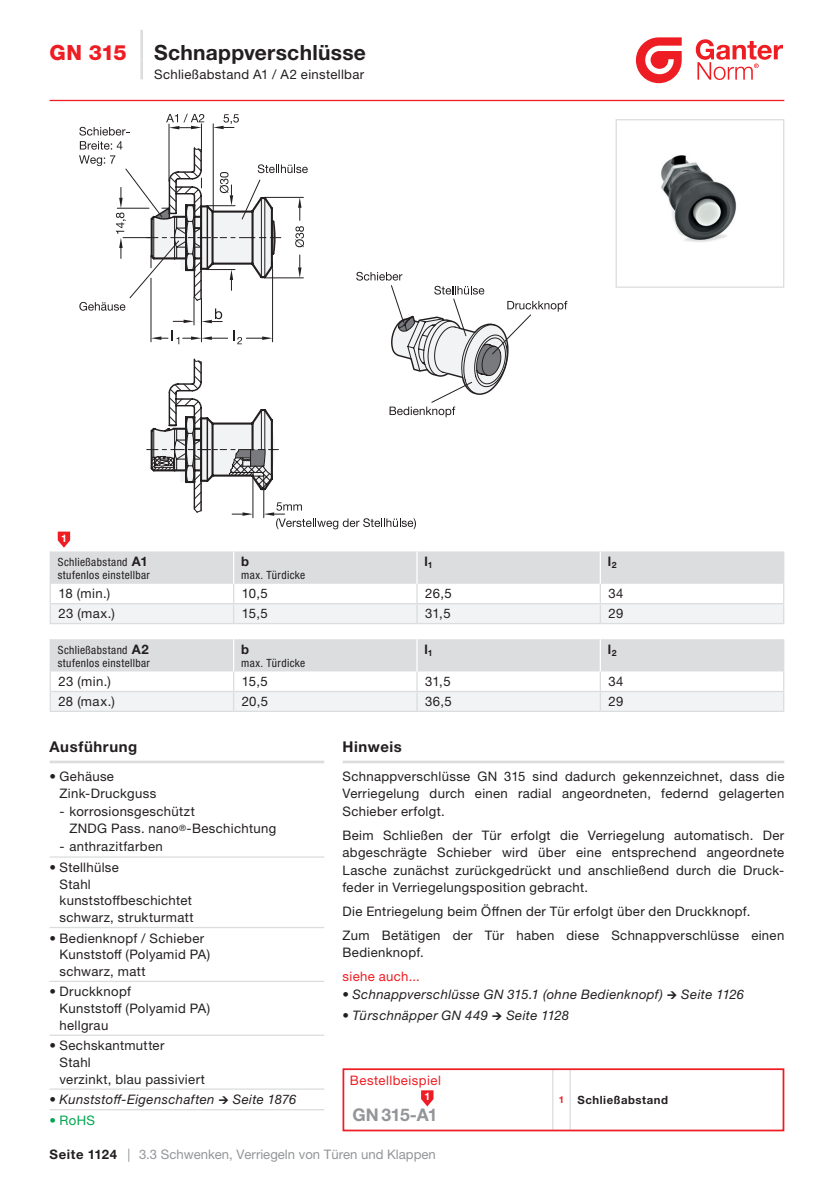
<style>
.page{position:relative;width:834px;height:1181px;background:#fff}
.page>*{position:absolute;margin:0;border:0;box-sizing:border-box;transform-origin:0 0}
.t1{font:700 21px "Helvetica Neue LTW1 G";letter-spacing:.015em;color:#231f20}
.t2{font:800 21px "Helvetica Neue LT Pro";color:#ee1d23}
.t3{font:700 17.5px "Helvetica Neue LTW1 G";letter-spacing:-.02em;color:#939598}
.t4{font:700 14.88px "Helvetica Neue LTW1 G";letter-spacing:.04em;color:#231f20}
.t5{font:13.12px/16.6px "Helvetica Neue LTW1 G";letter-spacing:.025em;color:#231f20}
.t6{font:italic 13.12px "Helvetica Neue LTW1 G";letter-spacing:.03em;color:#231f20}
.t7{font:13.12px "Helvetica Neue LT Pro";color:#939598}
.t8{font:13.12px "Helvetica Neue LTW1 G";letter-spacing:.035em;color:#ee1d23}
.t9{font:700 13.12px "Helvetica Neue LTW1 G";color:#231f20}
.t10{font:13.12px "Helvetica Neue LTW1 G";color:#00a54f}
.t11{font:condensed 11.38px/13.1px "Helvetica Neue LT Pro";letter-spacing:.035em;color:#231f20}
.t12{font:700 11.38px "Helvetica Neue LTW1 G";letter-spacing:.045em;color:#231f20}
.t13{font:700 10.5px "Helvetica Neue LTW1 G";color:#fff}
.s1{font-family:"Helvetica Neue LTW1 G";font-weight:700;font-stretch:normal;font-size:13.12px}
.s2{font-family:"Helvetica Neue LT Pro"}
.s3{font-size:9.62px;color:#ee1d23}
.s4{font-family:"Helvetica Neue LTW1 G";font-weight:700;color:#231f20}
.s5{font-family:"Helvetica Neue LTW1 G"}
</style>
<div class="page">
<hr style="left:50px;top:100px;width:734px;height:1px;background:#ee1d23">
<svg style="left:635px;top:37px;width:46px;height:46px"></svg>
<svg style="left:695px;top:39px;width:87px;height:41px"></svg>
<hr style="left:140px;top:30px;width:3px;height:30px;background:#dcdddf">
<hr style="left:140px;top:60px;width:3px;height:19px;background:#dcdddf">
<hr style="left:552px;top:1070px;width:1px;height:59px;background:#dcdddf">
<hr style="left:569px;top:1070px;width:1px;height:59px;background:#dcdddf">
<div style="left:342px;top:1068px;width:442px;height:63px;border:2px solid #ee1d23"></div>
<svg style="left:421px;top:1090px;width:12px;height:16px"></svg>
<svg style="left:50px;top:639px;width:734px;height:71px"></svg>
<hr style="left:50px;top:710px;width:183px;height:2px;background:#dcdddf">
<hr style="left:233px;top:710px;width:184px;height:2px;background:#dcdddf">
<hr style="left:417px;top:710px;width:183px;height:2px;background:#dcdddf">
<hr style="left:600px;top:710px;width:184px;height:2px;background:#dcdddf">
<hr style="left:50px;top:623px;width:183px;height:1px;background:#dcdddf">
<hr style="left:233px;top:623px;width:184px;height:1px;background:#dcdddf">
<hr style="left:417px;top:623px;width:183px;height:1px;background:#dcdddf">
<hr style="left:600px;top:623px;width:184px;height:1px;background:#dcdddf">
<svg style="left:50px;top:114px;width:734px;height:509px"></svg>
<hr style="left:342px;top:760px;width:442px;height:3px;background:#dcdddf">
<hr style="left:50px;top:856px;width:274px;height:1px;background:#dcdddf">
<hr style="left:50px;top:927px;width:274px;height:1px;background:#dcdddf">
<hr style="left:50px;top:980px;width:274px;height:2px;background:#dcdddf">
<hr style="left:50px;top:1034px;width:274px;height:2px;background:#dcdddf">
<hr style="left:50px;top:1088px;width:274px;height:1px;background:#dcdddf">
<hr style="left:50px;top:1109px;width:274px;height:1px;background:#dcdddf">
<hr style="left:50px;top:760px;width:274px;height:3px;background:#dcdddf">
<img style="left:617px;top:121px;width:165px;height:165px">
<div style="left:615px;top:119px;width:169px;height:169px;border:1px solid #dcdddf"></div>
<h1 class="t2" style="left:50px;top:40px;width:79px">GN 315</h1>
<h1 class="t1" style="left:154px;top:39px;width:213px">Schnappverschlüsse</h1>
<p class="t5" style="left:154px;top:66px;width:211px">Schließabstand A1 / A2 einstellbar</p>
<p class="t13" style="left:61px;top:531px;width:7px">1</p>
<p class="t11" style="left:58px;top:555px;width:94px">Schließabstand <span class="s1">A1 </span>stufenlos einstellbar</p>
<p class="t9" style="left:241px;top:553px;width:10px">b</p>
<p class="t11" style="left:241px;top:568px;width:66px">max. Türdicke</p>
<p class="t9" style="left:424px;top:553px;width:10px">l<sub>1</sub></p>
<p class="t9" style="left:607px;top:553px;width:10px">l<sub>2</sub></p>
<p class="t5" style="left:58px;top:585px;width:53px">18 (min.)</p>
<p class="t5" style="left:242px;top:585px;width:28px">10,5</p>
<p class="t5" style="left:425px;top:585px;width:28px">26,5</p>
<p class="t5" style="left:608px;top:585px;width:17px">34</p>
<p class="t5" style="left:58px;top:605px;width:58px">23 (max.)</p>
<p class="t5" style="left:242px;top:605px;width:27px">15,5</p>
<p class="t5" style="left:425px;top:605px;width:27px">31,5</p>
<p class="t5" style="left:608px;top:605px;width:16px">29</p>
<p class="t11" style="left:58px;top:643px;width:94px">Schließabstand <span class="s1">A2 </span>stufenlos einstellbar</p>
<p class="t9" style="left:241px;top:641px;width:10px">b</p>
<p class="t11" style="left:241px;top:656px;width:66px">max. Türdicke</p>
<p class="t9" style="left:424px;top:641px;width:10px">l<sub>1</sub></p>
<p class="t9" style="left:607px;top:641px;width:10px">l<sub>2</sub></p>
<p class="t5" style="left:58px;top:673px;width:54px">23 (min.)</p>
<p class="t5" style="left:242px;top:673px;width:27px">15,5</p>
<p class="t5" style="left:425px;top:673px;width:27px">31,5</p>
<p class="t5" style="left:608px;top:673px;width:17px">34</p>
<p class="t5" style="left:58px;top:693px;width:58px">28 (max.)</p>
<p class="t5" style="left:242px;top:693px;width:28px">20,5</p>
<p class="t5" style="left:425px;top:693px;width:28px">36,5</p>
<p class="t5" style="left:608px;top:693px;width:16px">29</p>
<p class="t4" style="left:50px;top:737px;width:89px">Ausführung</p>
<p class="t5" style="left:60px;top:768px;width:98px;text-indent:-10px">• Gehäuse<br>Zink-Druckguss</p>
<p class="t5" style="left:69px;top:803px;width:208px;text-indent:-10px"><span class="s2">-</span> korrosionsgeschützt<br>ZNDG Pass. nano<sup>®</sup>-Beschichtung</p>
<p class="t5" style="left:60px;top:838px;width:105px"><span class="s2">-</span> anthrazitfarben</p>
<p class="t5" style="left:60px;top:859px;width:136px;text-indent:-10px">• Stellhülse<br>Stahl kunststoffbeschichtet schwarz, strukturmatt</p>
<p class="t5" style="left:60px;top:929px;width:152px;text-indent:-10px">• Bedienknopf / Schieber<br>Kunststoff (Polyamid PA) schwarz, matt</p>
<p class="t5" style="left:60px;top:983px;width:152px;text-indent:-10px">• Druckknopf<br>Kunststoff (Polyamid PA) hellgrau</p>
<p class="t5" style="left:60px;top:1037px;width:147px;text-indent:-10px">• Sechskantmutter<br>Stahl<br>verzinkt, blau passiviert</p>
<p class="t6" style="left:50px;top:1091px;width:248px">• Kunststoff-Eigenschaften → Seite 1876</p>
<p class="t10" style="left:50px;top:1112px;width:47px">• RoHS</p>
<p class="t4" style="left:342px;top:737px;width:61px">Hinweis</p>
<p class="t5" style="left:342px;top:767px;width:443px;line-height:17.5px;text-align:justify">Schnappverschlüsse GN 315 sind dadurch gekennzeichnet, dass die Verriegelung durch einen radial angeordneten, federnd gelagerten Schieber erfolgt.</p>
<p class="t5" style="left:342px;top:826px;width:443px;line-height:17.5px;text-align:justify">Beim Schließen der Tür erfolgt die Verriegelung automatisch. Der abgeschrägte Schieber wird über eine entsprechend angeordnete Lasche zunächst zurückgedrückt und anschließend durch die Druck&shy;feder in Verriegelungsposition gebracht.</p>
<p class="t5" style="left:342px;top:899px;width:443px;line-height:23.6px">Die Entriegelung beim Öffnen der Tür erfolgt über den Druckknopf.<br>Zum Betätigen der Tür haben diese Schnappverschlüsse einen</p>
<p class="t5" style="left:342px;top:944px;width:83px">Bedienknopf.</p>
<p class="t8" style="left:342px;top:968px;width:79px">siehe auch...</p>
<p class="t6" style="left:342px;top:986px;width:403px">• Schnappverschlüsse GN 315.1 (ohne Bedienknopf) → Seite 1126</p>
<p class="t6" style="left:342px;top:1007px;width:228px">• Türschnäpper GN 449 → Seite 1128</p>
<p class="t8" style="left:350px;top:1072px;width:92px">Bestellbeispiel</p>
<p class="t13" style="left:424px;top:1090px;width:7px">1</p>
<h2 class="t3" style="left:352px;top:1104px;width:87px">GN 315-A1</h2>
<p class="t12" style="left:558px;top:1093px;width:111px"><span class="s3">1</span> Schließabstand</p>
<p class="t7" style="left:50px;top:1147px;width:387px"><span class="s4">Seite 1124</span> <span class="s5">|</span> 3.3 Schwenken, Verriegeln von Türen und Klappen</p>
</div>
